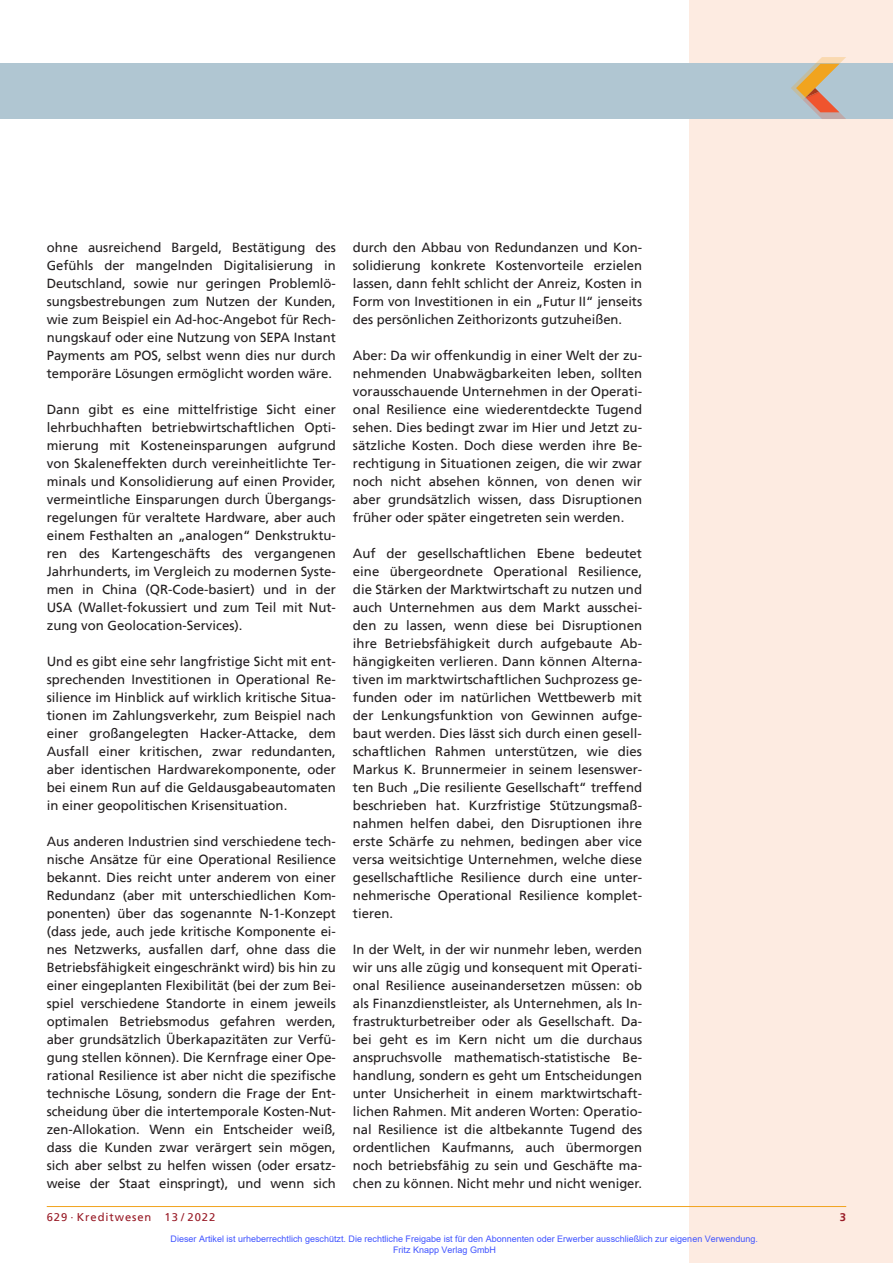
<style>
.page{position:relative;width:893px;height:1263px;background:#fff}
.page>*{position:absolute;margin:0;border:0;box-sizing:border-box;transform-origin:0 0}
.t1{font:13.2px/18px "Frutiger";color:#231f20;text-align:justify}
.t2{font:11.25px "Frutiger";letter-spacing:.08em;color:#981a26}
.t3{font:700 11.25px "Frutiger";color:#981a26}
.t4{font:9px/10.8px "Arial";color:#4054ff}
</style>
<div class="page">
<div style="left:689px;top:0;width:204px;height:1263px;background:#fdebe1"></div>
<div style="left:0;top:64px;width:893px;height:55px;background:#b0c6d2"></div>
<svg style="left:791px;top:57px;width:55px;height:62px"></svg>
<hr style="left:47px;top:1206px;width:799px;height:1px;background:#f1a31e">
<p class="t1" style="left:47px;top:239px;width:291px">ohne ausreichend Bargeld, Bestätigung des Gefühls der mangelnden Digitalisierung in Deutschland, sowie nur geringen Problemlö&shy;sungsbestrebungen zum Nutzen der Kunden, wie zum Beispiel ein Ad-hoc-Angebot für Rech&shy;nungskauf oder eine Nutzung von SEPA Instant Payments am POS, selbst wenn dies nur durch temporäre Lösungen ermöglicht worden wäre.</p>
<p class="t1" style="left:47px;top:401px;width:291px">Dann gibt es eine mittelfristige Sicht einer lehrbuchhaften betriebwirtschaftlichen Opti&shy;mierung mit Kosteneinsparungen aufgrund von Skaleneffekten durch vereinheitlichte Ter&shy;minals und Konsolidierung auf einen Provider, vermeintliche Einsparungen durch Übergangs&shy;regelungen für veraltete Hardware, aber auch einem Festhalten an „analogen“ Denkstruktu&shy;ren des Kartengeschäfts des vergangenen Jahrhunderts, im Vergleich zu modernen Syste&shy;men in China (QR-Code-basiert) und in der USA (Wallet-fokussiert und zum Teil mit Nut&shy;zung von Geolocation-Services).</p>
<p class="t1" style="left:47px;top:653px;width:291px">Und es gibt eine sehr langfristige Sicht mit ent&shy;sprechenden Investitionen in Operational Re&shy;silience im Hinblick auf wirklich kritische Situa&shy;tionen im Zahlungsverkehr, zum Beispiel nach einer großangelegten Hacker-Attacke, dem Ausfall einer kritischen, zwar redundanten, aber identischen Hardwarekomponente, oder bei einem Run auf die Geldausgabeautomaten in einer geopolitischen Krisensituation.</p>
<p class="t1" style="left:47px;top:833px;width:291px">Aus anderen Industrien sind verschiedene tech&shy;nische Ansätze für eine Operational Resilience bekannt. Dies reicht unter anderem von einer Redundanz (aber mit unterschiedlichen Kom&shy;ponenten) über das sogenannte N-1-Konzept (dass jede, auch jede kritische Komponente ei&shy;nes Netzwerks, ausfallen darf, ohne dass die Betriebsfähigkeit eingeschränkt wird) bis hin zu einer eingeplanten Flexibilität (bei der zum Bei&shy;spiel verschiedene Standorte in einem jeweils optimalen Betriebsmodus gefahren werden, aber grundsätzlich Überkapazitäten zur Verfü&shy;gung stellen können). Die Kernfrage einer Ope&shy;rational Resilience ist aber nicht die spezifische technische Lösung, sondern die Frage der Ent&shy;scheidung über die intertemporale Kosten-Nut&shy;zen-Allokation. Wenn ein Entscheider weiß, dass die Kunden zwar verärgert sein mögen, sich aber selbst zu helfen wissen (oder ersatz&shy;weise der Staat einspringt), und wenn sich</p>
<p class="t1" style="left:353px;top:239px;width:291px">durch den Abbau von Redundanzen und Kon&shy;solidierung konkrete Kostenvorteile erzielen lassen, dann fehlt schlicht der Anreiz, Kosten in Form von Investitionen in ein „Futur II“ jenseits des persönlichen Zeithorizonts gutzuheißen.</p>
<p class="t1" style="left:353px;top:347px;width:291px">Aber: Da wir offenkundig in einer Welt der zu&shy;nehmenden Unabwägbarkeiten leben, sollten vorausschauende Unternehmen in der Operati&shy;onal Resilience eine wiederentdeckte Tugend sehen. Dies bedingt zwar im Hier und Jetzt zu&shy;sätzliche Kosten. Doch diese werden ihre Be&shy;rechtigung in Situationen zeigen, die wir zwar noch nicht absehen können, von denen wir aber grundsätzlich wissen, dass Disruptionen früher oder später eingetreten sein werden.</p>
<p class="t1" style="left:353px;top:545px;width:291px">Auf der gesellschaftlichen Ebene bedeutet eine übergeordnete Operational Resilience, die Stärken der Marktwirtschaft zu nutzen und auch Unternehmen aus dem Markt ausschei&shy;den zu lassen, wenn diese bei Disruptionen ihre Betriebsfähigkeit durch aufgebaute Ab&shy;hängigkeiten verlieren. Dann können Alterna&shy;tiven im marktwirtschaftlichen Suchprozess ge&shy;funden oder im natürlichen Wettbewerb mit der Lenkungsfunktion von Gewinnen aufge&shy;baut werden. Dies lässt sich durch einen gesell&shy;schaftlichen Rahmen unterstützen, wie dies Markus K. Brunnermeier in seinem lesenswer&shy;ten Buch „Die resiliente Gesellschaft“ treffend beschrieben hat. Kurzfristige Stützungsmaß&shy;nahmen helfen dabei, den Disruptionen ihre erste Schärfe zu nehmen, bedingen aber vice versa weitsichtige Unternehmen, welche diese gesellschaftliche Resilience durch eine unter&shy;nehmerische Operational Resilience komplet&shy;tieren.</p>
<p class="t1" style="left:353px;top:941px;width:291px">In der Welt, in der wir nunmehr leben, werden wir uns alle zügig und konsequent mit Operati&shy;onal Resilience auseinandersetzen müssen: ob als Finanzdienstleister, als Unternehmen, als In&shy;frastrukturbetreiber oder als Gesellschaft. Da&shy;bei geht es im Kern nicht um die durchaus anspruchsvolle mathematisch-statistische Be&shy;handlung, sondern es geht um Entscheidungen unter Unsicherheit in einem marktwirtschaft&shy;lichen Rahmen. Mit anderen Worten: Operatio&shy;nal Resilience ist die altbekannte Tugend des ordentlichen Kaufmanns, auch übermorgen noch betriebsfähig zu sein und Geschäfte ma&shy;chen zu können. Nicht mehr und nicht weniger.</p>
<p class="t2" style="left:47px;top:1211px;width:170px">629 · Kreditwesen 13 / 2022</p>
<p class="t3" style="left:840px;top:1211px;width:8px">3</p>
<p class="t4" style="left:393px;top:1233px;width:366px;text-indent:-223px">Dieser Artikel ist urheberrechtlich geschützt. Die rechtliche Freigabe ist für den Abonnenten oder Erwerber ausschließlich zur eigenen Verwendung.<br>Fritz Knapp Verlag GmbH</p>
</div>
